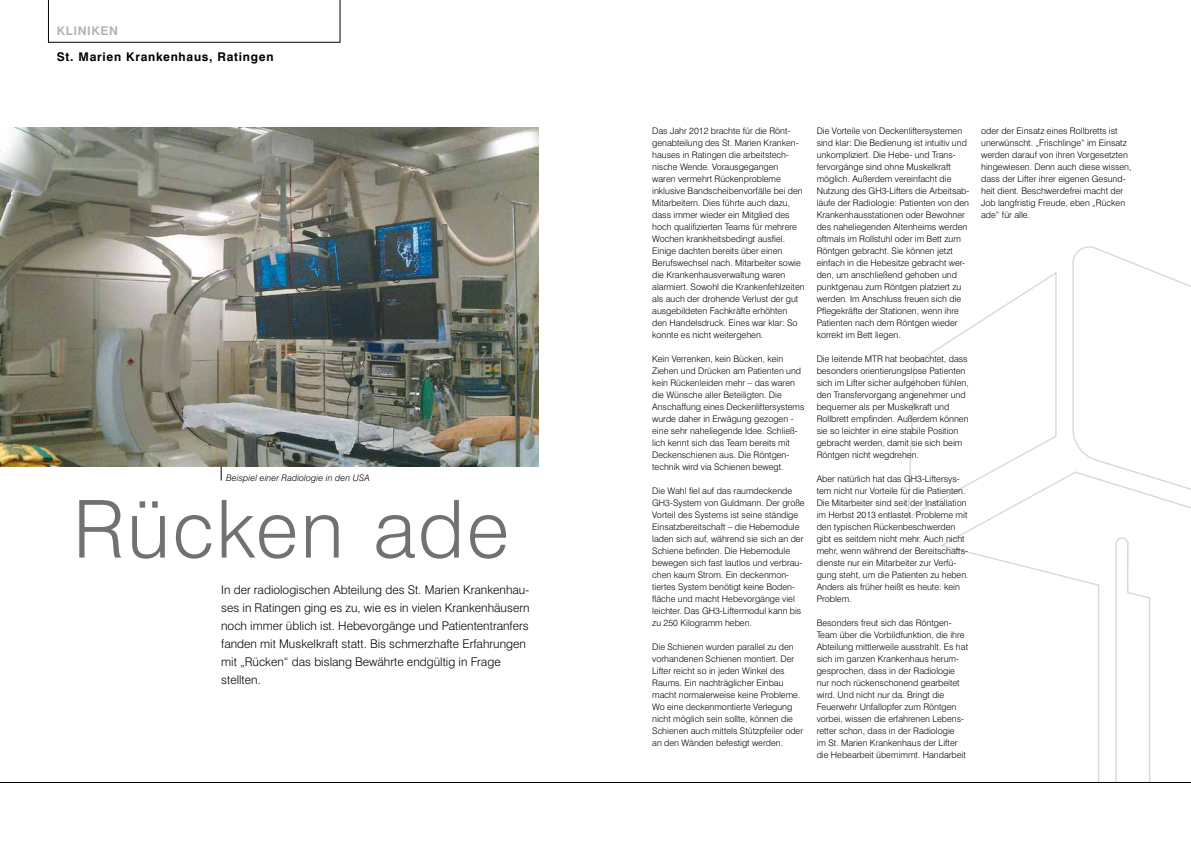
<style>
.page{position:relative;width:1191px;height:842px;background:#fff}
.page>*{position:absolute;margin:0;border:0;box-sizing:border-box;transform-origin:0 0}
.t1{font:300 80px "Swiss 721 BT";letter-spacing:.03em;color:#707172}
.t2{font:300 12px/18px "Swiss 721 BT";color:#000}
.t3{font:700 12px "Swiss 721 BT";letter-spacing:.06em;color:#000}
.t4{font:700 12px "Swiss 721 BT";letter-spacing:.05em;color:#b1b3b4}
.t5{font:300 9px/12px "Swiss 721 BT";color:#000}
.t6{font:italic 300 9px "Swiss 721 BT";letter-spacing:.01em;color:#000}
</style>
<div class="page">
<svg style="left:48px;top:0;width:292px;height:43px"></svg>
<svg style="left:907px;top:272px;width:150px;height:246px"></svg>
<svg style="left:937px;top:471px;width:214px;height:311px"></svg>
<svg style="left:1071px;top:246px;width:120px;height:314px"></svg>
<hr style="left:0;top:782px;width:1191px;height:1px;background:#000">
<img style="left:0;top:128px;width:539px;height:338px">
<svg style="left:221px;top:466px;width:1px;height:14px"></svg>
<h2 class="t4" style="left:57px;top:24px;width:63px">KLINIKEN</h2>
<h2 class="t3" style="left:57px;top:49px;width:218px">St. Marien Krankenhaus, Ratingen</h2>
<p class="t6" style="left:226px;top:472px;width:145px">Beispiel einer Radiologie in den USA</p>
<h1 class="t1" style="left:73px;top:480px;width:438px">Rücken ade</h1>
<p class="t2" style="left:221px;top:580px;width:310px">In der radiologischen Abteilung des St. Marien Krankenhau&shy;ses in Ratingen ging es zu, wie es in vielen Krankenhäusern noch immer üblich ist. Hebevorgänge und Patiententranfers fanden mit Muskelkraft statt. Bis schmerzhafte Erfahrungen mit „Rücken“ das bislang Bewährte endgültig in Frage stellten.</p>
<p class="t5" style="left:652px;top:125px;width:154px">Das Jahr 2012 brachte für die Rönt&shy;genabteilung des St. Marien Kranken&shy;hauses in Ratingen die arbeitstech&shy;nische Wende. Vorausgegangen<br>waren vermehrt Rückenprobleme inklusive Bandscheibenvorfälle bei den Mitarbeitern. Dies führte auch dazu, dass immer wieder ein Mitglied des hoch qualifizierten Teams für mehrere Wochen krankheitsbedingt ausfiel.<br>Einige dachten bereits über einen Berufswechsel nach. Mitarbeiter sowie die Krankenhausverwaltung waren alarmiert. Sowohl die Krankenfehlzeiten als auch der drohende Verlust der gut ausgebildeten Fachkräfte erhöhten<br>den Handelsdruck. Eines war klar: So konnte es nicht weitergehen.</p>
<p class="t5" style="left:652px;top:352px;width:154px">Kein Verrenken, kein Bücken, kein Ziehen und Drücken am Patienten und kein Rückenleiden mehr – das waren die Wünsche aller Beteiligten. Die Anschaffung eines Deckenliftersystems wurde daher in Erwägung gezogen - eine sehr naheliegende Idee. Schließ&shy;lich kennt sich das Team bereits mit Deckenschienen aus. Die Röntgen&shy;technik wird via Schienen bewegt.</p>
<p class="t5" style="left:652px;top:484px;width:154px">Die Wahl fiel auf das raumdeckende GH3-System von Guldmann. Der große Vorteil des Systems ist seine ständige Einsatzbereitschaft – die Hebemodule laden sich auf, während sie sich an der Schiene befinden. Die Hebemodule bewegen sich fast lautlos und verbrau&shy;chen kaum Strom. Ein deckenmon&shy;tiertes System benötigt keine Boden&shy;fläche und macht Hebevorgänge viel leichter. Das GH3-Liftermodul kann bis zu 250 Kilogramm heben.</p>
<p class="t5" style="left:652px;top:640px;width:152px">Die Schienen wurden parallel zu den vorhandenen Schienen montiert. Der Lifter reicht so in jeden Winkel des Raums. Ein nachträglicher Einbau macht normalerweise keine Probleme.<br>Wo eine deckenmontierte Verlegung nicht möglich sein sollte, können die Schienen auch mittels Stützpfeiler oder an den Wänden befestigt werden.</p>
<p class="t5" style="left:816px;top:124px;width:154px">Die Vorteile von Deckenliftersystemen sind klar: Die Bedienung ist intuitiv und unkompliziert. Die Hebe- und Trans&shy;fervorgänge sind ohne Muskelkraft möglich. Außerdem vereinfacht die Nutzung des GH3-Lifters die Arbeitsab&shy;läufe der Radiologie: Patienten von den Krankenhausstationen oder Bewohner des naheliegenden Altenheims werden oftmals im Rollstuhl oder im Bett zum Röntgen gebracht. Sie können jetzt einfach in die Hebesitze gebracht wer&shy;den, um anschließend gehoben und punktgenau zum Röntgen platziert zu werden. Im Anschluss freuen sich die Pflegekräfte der Stationen, wenn ihre Patienten nach dem Röntgen wieder korrekt im Bett liegen.</p>
<p class="t5" style="left:816px;top:352px;width:154px">Die leitende MTR hat beobachtet, dass besonders orientierungslose Patienten sich im Lifter sicher aufgehoben fühlen, den Transfervorgang angenehmer und bequemer als per Muskelkraft und Rollbrett empfinden. Außerdem können sie so leichter in eine stabile Position gebracht werden, damit sie sich beim Röntgen nicht wegdrehen.</p>
<p class="t5" style="left:816px;top:472px;width:153px">Aber natürlich hat das GH3-Liftersys&shy;tem nicht nur Vorteile für die Patienten.<br>Die Mitarbeiter sind seit der Installation im Herbst 2013 entlastet. Probleme mit den typischen Rückenbeschwerden gibt es seitdem nicht mehr. Auch nicht mehr, wenn während der Bereitschafts&shy;dienste nur ein Mitarbeiter zur Verfü&shy;gung steht, um die Patienten zu heben.<br>Anders als früher heißt es heute: kein Problem.</p>
<p class="t5" style="left:816px;top:616px;width:153px">Besonders freut sich das Röntgen-Team über die Vorbildfunktion, die ihre Abteilung mittlerweile ausstrahlt. Es hat sich im ganzen Krankenhaus herum&shy;gesprochen, dass in der Radiologie nur noch rückenschonend gearbeitet wird. Und nicht nur da. Bringt die Feuerwehr Unfallopfer zum Röntgen vorbei, wissen die erfahrenen Lebens&shy;retter schon, dass in der Radiologie<br>im St. Marien Krankenhaus der Lifter die Hebearbeit übernimmt. Handarbeit</p>
<p class="t5" style="left:981px;top:124px;width:152px">oder der Einsatz eines Rollbretts ist unerwünscht. „Frischlinge“ im Einsatz werden darauf von ihren Vorgesetzten hingewiesen. Denn auch diese wissen, dass der Lifter ihrer eigenen Gesund&shy;heit dient. Beschwerdefrei macht der Job langfristig Freude, eben „Rücken ade“ für alle.</p>
</div>
